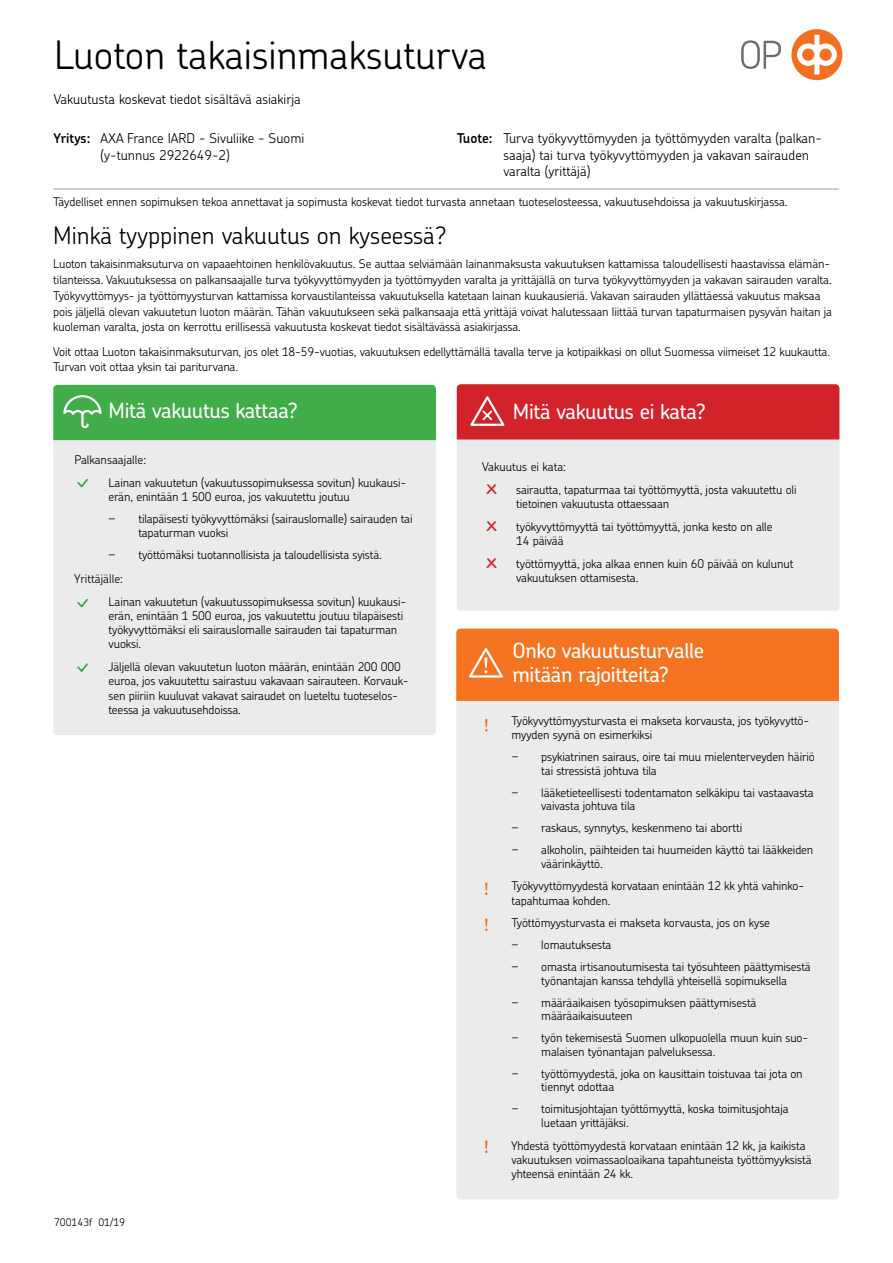
<style>
.page{position:relative;width:893px;height:1263px;background:#fff}
.page>*{position:absolute;margin:0;border:0;box-sizing:border-box;transform-origin:0 0}
.t1{font:300 39px "OP Chevin Pro";color:#000}
.t2{font:300 24px "OP Chevin Pro";color:#000}
.t3{font:500 21px/24px "OP Chevin Pro";letter-spacing:-.015em;color:#fff}
.t4{font:300 13.5px/16.5px "OP Chevin Pro";color:#000}
.t5{font:300 12px/14.2px "OP Chevin Pro";letter-spacing:-.01em;color:#000}
.t6{font:300 10.5px "OP Chevin Pro";color:#000}
.s1{font-weight:600}
.s2{font-weight:500;font-size:16.5px;color:#d2232a}
</style>
<div class="page">
<div style="left:456px;top:694px;width:383px;height:505px;background:#ebebec;border-radius:4px"></div>
<div style="left:457px;top:433px;width:382px;height:177px;background:#ebebec;border-radius:4px"></div>
<div style="left:53px;top:434px;width:383px;height:301px;background:#ebebec;border-radius:4px"></div>
<div style="left:53px;top:385px;width:383px;height:55px;background:#41ad49"></div>
<div style="left:456px;top:629px;width:383px;height:72px;background:#f47421"></div>
<svg style="left:485px;top:719px;width:3px;height:12px"></svg>
<hr style="left:53px;top:189px;width:786px;height:1px;background:#000">
<svg style="left:741px;top:40px;width:40px;height:29px"></svg>
<div style="left:791px;top:29px;width:51px;height:51px;background:#f36f21;border-radius:50%"></div>
<svg style="left:797px;top:35px;width:40px;height:40px"></svg>
<svg style="left:77px;top:479px;width:11px;height:9px"></svg>
<div style="left:457px;top:384px;width:382px;height:55px;background:#d2232a"></div>
<svg style="left:77px;top:599px;width:11px;height:9px"></svg>
<svg style="left:77px;top:663px;width:11px;height:9px"></svg>
<svg style="left:485px;top:1140px;width:3px;height:13px"></svg>
<svg style="left:485px;top:882px;width:3px;height:13px"></svg>
<svg style="left:485px;top:918px;width:3px;height:13px"></svg>
<h1 class="t1" style="left:54px;top:29px;width:434px">Luoton takaisinmaksuturva</h1>
<p class="t4" style="left:54px;top:90px;width:249px">Vakuutusta koskevat tiedot sisältävä asiakirja</p>
<p class="t4" style="left:101px;top:130px;width:205px;text-indent:-47px"><span class="s1">Yritys:</span> AXA France IARD - Sivuliike - Suomi (y-tunnus 2922649-2)</p>
<p class="t4" style="left:503px;top:130px;width:320px;text-indent:-47px"><span class="s1">Tuote:</span> Turva työkyvyttömyyden ja työttömyyden varalta (palkan&shy;saaja) tai turva työkyvyttömyyden ja vakavan sairauden varalta (yrittäjä)</p>
<p class="t5" style="left:53px;top:194px;width:736px">Täydelliset ennen sopimuksen tekoa annettavat ja sopimusta koskevat tiedot turvasta annetaan tuoteselosteessa, vakuutusehdoissa ja vakuutuskirjassa.</p>
<h2 class="t2" style="left:53px;top:219px;width:395px">Minkä tyyppinen vakuutus on kyseessä?</h2>
<p class="t5" style="left:53px;top:256px;width:780px;line-height:15.8px">Luoton takaisinmaksuturva on vapaaehtoinen henkilövakuutus. Se auttaa selviämään lainanmaksusta vakuutuksen kattamissa taloudellisesti haastavissa elämän&shy;tilanteissa. Vakuutuksessa on palkansaajalle turva työkyvyttömyyden ja työttömyyden varalta ja yrittäjällä on turva työkyvyttömyyden ja vakavan sairauden varalta.<br>Työkyvyttömyys- ja työttömyysturvan kattamissa korvaustilanteissa vakuutuksella katetaan lainan kuukausieriä. Vakavan sairauden yllättäessä vakuutus maksaa pois jäljellä olevan vakuutetun luoton määrän. Tähän vakuutukseen sekä palkansaaja että yrittäjä voivat halutessaan liittää turvan tapaturmaisen pysyvän haitan ja kuoleman varalta, josta on kerrottu erillisessä vakuutusta koskevat tiedot sisältävässä asiakirjassa.</p>
<p class="t5" style="left:53px;top:343px;width:778px;line-height:15.8px">Voit ottaa Luoton takaisinmaksuturvan, jos olet 18-59-vuotias, vakuutuksen edellyttämällä tavalla terve ja kotipaikkasi on ollut Suomessa viimeiset 12 kuukautta.<br>Turvan voit ottaa yksin tai pariturvana.</p>
<h3 class="t3" style="left:109px;top:398px;width:191px">Mitä vakuutus kattaa?</h3>
<p class="t5" style="left:109px;top:448px;width:299px;line-height:22.8px;text-indent:-34px">Palkansaajalle:<br>Lainan vakuutetun (vakuutussopimuksessa sovitun) kuukausi-</p>
<p class="t5" style="left:109px;top:485px;width:243px;line-height:22px">erän, enintään 1 500 euroa, jos vakuutettu joutuu ʸ</p>
<p class="t5" style="left:138px;top:511px;width:276px;line-height:13.5px">tilapäisesti työkyvyttömäksi (sairauslomalle) sairauden tai tapaturman vuoksi</p>
<p class="t5" style="left:109px;top:547px;width:9px">ʸ</p>
<p class="t5" style="left:138px;top:547px;width:245px">työttömäksi tuotannollisista ja taloudellisista syistä.</p>
<p class="t5" style="left:109px;top:567px;width:299px;line-height:22.8px;text-indent:-34px">Yrittäjälle:<br>Lainan vakuutetun (vakuutussopimuksessa sovitun) kuukausi-</p>
<p class="t5" style="left:109px;top:608px;width:296px">erän, enintään 1 500 euroa, jos vakuutettu joutuu tilapäisesti työkyvyttömäksi eli sairauslomalle sairauden tai tapaturman vuoksi.</p>
<p class="t5" style="left:109px;top:659px;width:302px">Jäljellä olevan vakuutetun luoton määrän, enintään 200 000 euroa, jos vakuutettu sairastuu vakavaan sairauteen. Korvauk&shy;sen piiriin kuuluvat vakavat sairaudet on lueteltu tuoteselos&shy;teessa ja vakuutusehdoissa.</p>
<p class="t6" style="left:54px;top:1215px;width:73px">700143f 01/19</p>
<h3 class="t3" style="left:513px;top:399px;width:195px">Mitä vakuutus ei kata?</h3>
<p class="t5" style="left:486px;top:455px;width:312px;line-height:22.8px;text-indent:-4px">Vakuutus ei kata:<br><span class="s2">X</span> sairautta, tapaturmaa tai työttömyyttä, josta vakuutettu oli</p>
<p class="t5" style="left:486px;top:492px;width:288px;line-height:22.8px;text-indent:30px">tietoinen vakuutusta ottaessaan<br><span class="s2">X</span> työkyvyttömyyttä tai työttömyyttä, jonka kesto on alle</p>
<p class="t5" style="left:486px;top:529px;width:308px;line-height:22.8px;text-indent:30px">14 päivää<br><span class="s2">X</span> työttömyyttä, joka alkaa ennen kuin 60 päivää on kulunut</p>
<p class="t5" style="left:516px;top:570px;width:124px">vakuutuksen ottamisesta.</p>
<h3 class="t3" style="left:512px;top:638px;width:193px">Onko vakuutusturvalle mitään rajoitteita?</h3>
<p class="t5" style="left:512px;top:713px;width:299px">Työkyvyttömyysturvasta ei makseta korvausta, jos työkyvyttö&shy;myyden syynä on esimerkiksi</p>
<p class="t5" style="left:512px;top:749px;width:9px">ʸ</p>
<p class="t5" style="left:541px;top:749px;width:275px;line-height:13.5px">psykiatrinen sairaus, oire tai muu mielenterveyden häiriö tai stressistä johtuva tila</p>
<p class="t5" style="left:512px;top:785px;width:9px">ʸ</p>
<p class="t5" style="left:541px;top:785px;width:274px;line-height:13.5px">lääketieteellisesti todentamaton selkäkipu tai vastaavasta vaivasta johtuva tila</p>
<p class="t5" style="left:512px;top:820px;width:9px">ʸ</p>
<p class="t5" style="left:541px;top:820px;width:202px">raskaus, synnytys, keskenmeno tai abortti</p>
<p class="t5" style="left:512px;top:842px;width:9px">ʸ</p>
<p class="t5" style="left:541px;top:842px;width:274px;line-height:13.5px">alkoholin, päihteiden tai huumeiden käyttö tai lääkkeiden väärinkäyttö.</p>
<p class="t5" style="left:512px;top:878px;width:294px">Työkyvyttömyydestä korvataan enintään 12 kk yhtä vahinko&shy;tapahtumaa kohden.</p>
<p class="t5" style="left:512px;top:911px;width:260px;line-height:22px">Työttömyysturvasta ei makseta korvausta, jos on kyse ʸ</p>
<p class="t5" style="left:541px;top:937px;width:72px">lomautuksesta</p>
<p class="t5" style="left:512px;top:959px;width:9px">ʸ</p>
<p class="t5" style="left:541px;top:960px;width:271px;line-height:13.5px">omasta irtisanoutumisesta tai työsuhteen päättymisestä työnantajan kanssa tehdyllä yhteisellä sopimuksella</p>
<p class="t5" style="left:512px;top:995px;width:9px">ʸ</p>
<p class="t5" style="left:541px;top:995px;width:217px;line-height:13.5px">määräaikaisen työsopimuksen päättymisestä määräaikaisuuteen</p>
<p class="t5" style="left:512px;top:1030px;width:9px">ʸ</p>
<p class="t5" style="left:541px;top:1031px;width:268px;line-height:13.5px">työn tekemisestä Suomen ulkopuolella muun kuin suo&shy;malaisen työnantajan palveluksessa.</p>
<p class="t5" style="left:512px;top:1066px;width:9px">ʸ</p>
<p class="t5" style="left:541px;top:1066px;width:263px;line-height:13.5px">työttömyydestä, joka on kausittain toistuvaa tai jota on tiennyt odottaa</p>
<p class="t5" style="left:512px;top:1101px;width:9px">ʸ</p>
<p class="t5" style="left:541px;top:1102px;width:249px;line-height:13.5px">toimitusjohtajan työttömyyttä, koska toimitusjohtaja luetaan yrittäjäksi.</p>
<p class="t5" style="left:512px;top:1138px;width:302px">Yhdestä työttömyydestä korvataan enintään 12 kk, ja kaikista vakuutuksen voimassaoloaikana tapahtuneista työttömyyksistä yhteensä enintään 24 kk.</p>
</div>
